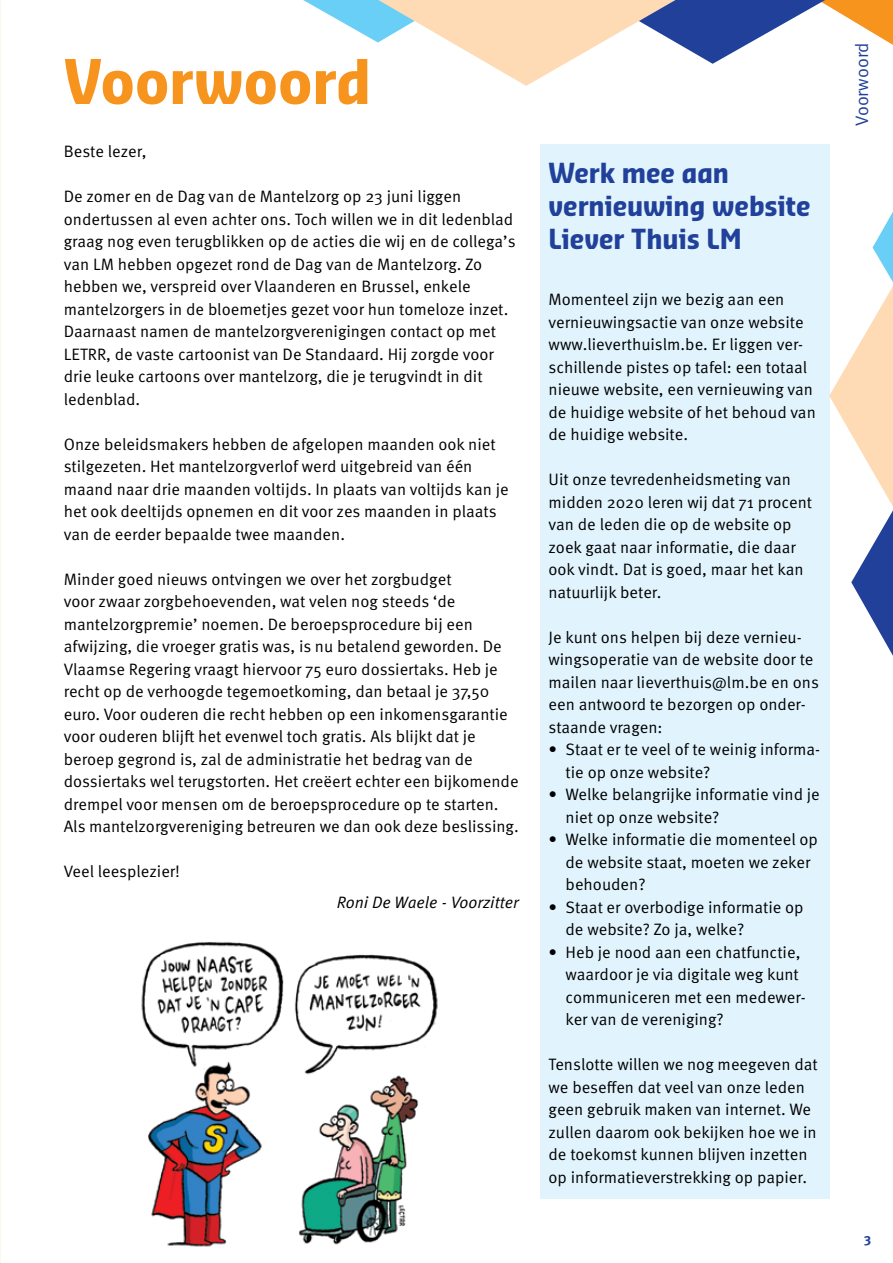
<style>
.page{position:relative;width:893px;height:1263px;background:#fff}
.page>*{position:absolute;margin:0;border:0;box-sizing:border-box;transform-origin:0 0}
.t1{font:700 60px "Sansa Con Pro";color:#f7941e}
.t2{font:700 27px/33px "Sansa Con Pro";color:#21409a}
.t3{font:18px "Meta Pro Norm";color:#21409a}
.t4{font:16.5px/22.5px "Meta Pro Norm";color:#000}
.t5{font:16.5px "Meta Pro Norm Ita";color:#000}
.t6{font:700 13.5px "Meta Pro";color:#21409a}
</style>
<div class="page">
<img style="left:141px;top:942px;width:297px;height:305px">
<div style="left:540px;top:145px;width:289px;height:1054px;background:#e1f4fd"></div>
<svg style="left:303px;top:0;width:590px;height:86px"></svg>
<svg style="left:829px;top:212px;width:64px;height:444px"></svg>
<h1 class="t1" style="left:64px;top:40px;width:309px">Voorwoord</h1>
<p class="t4" style="left:64px;top:139px;width:84px">Beste lezer,</p>
<p class="t4" style="left:64px;top:184px;width:453px">De zomer en de Dag van de Mantelzorg op 23 juni liggen ondertussen al even achter ons. Toch willen we in dit ledenblad graag nog even terugblikken op de acties die wij en de collega’s van LM hebben opgezet rond de Dag van de Mantelzorg. Zo hebben we, verspreid over Vlaanderen en Brussel, enkele mantelzorgers in de bloemetjes gezet voor hun tomeloze inzet.<br>Daarnaast namen de mantelzorgverenigingen contact op met LETRR, de vaste cartoonist van De Standaard. Hij zorgde voor drie leuke cartoons over mantelzorg, die je terugvindt in dit ledenblad.</p>
<p class="t4" style="left:64px;top:432px;width:446px">Onze beleidsmakers hebben de afgelopen maanden ook niet stilgezeten. Het mantelzorgverlof werd uitgebreid van één maand naar drie maanden voltijds. In plaats van voltijds kan je het ook deeltijds opnemen en dit voor zes maanden in plaats van de eerder bepaalde twee maanden.</p>
<p class="t4" style="left:64px;top:567px;width:456px">Minder goed nieuws ontvingen we over het zorgbudget<br>voor zwaar zorgbehoevenden, wat velen nog steeds ‘de mantelzorgpremie’ noemen. De beroepsprocedure bij een afwijzing, die vroeger gratis was, is nu betalend geworden. De Vlaamse Regering vraagt hiervoor 75 euro dossiertaks. Heb je recht op de verhoogde tegemoetkoming, dan betaal je 37,50 euro. Voor ouderen die recht hebben op een inkomensgarantie voor ouderen blijft het evenwel toch gratis. Als blijkt dat je beroep gegrond is, zal de administratie het bedrag van de dossiertaks wel terugstorten. Het creëert echter een bijkomende drempel voor mensen om de beroepsprocedure op te starten.<br>Als mantelzorgvereniging betreuren we dan ook deze beslissing.</p>
<p class="t4" style="left:64px;top:859px;width:118px">Veel leesplezier!</p>
<p class="t5" style="left:337px;top:890px;width:184px">Roni De Waele - Voorzitter</p>
<h2 class="t2" style="left:549px;top:156px;width:264px">Werk mee aan vernieuwing website<br>Liever Thuis LM</h2>
<p class="t4" style="left:549px;top:287px;width:269px">Momenteel zijn we bezig aan een vernieuwingsactie van onze website www.lieverthuislm.be. Er liggen ver&shy;schillende pistes op tafel: een totaal nieuwe website, een vernieuwing van de huidige website of het behoud van de huidige website.</p>
<p class="t4" style="left:549px;top:467px;width:265px">Uit onze tevredenheidsmeting van midden 2020 leren wij dat 71 procent van de leden die op de website op zoek gaat naar informatie, die daar ook vindt. Dat is goed, maar het kan natuurlijk beter.</p>
<p class="t4" style="left:549px;top:625px;width:272px">Je kunt ons helpen bij deze vernieu&shy;wingsoperatie van de website door te mailen naar lieverthuis@lm.be en ons een antwoord te bezorgen op onder&shy;staande vragen:</p>
<p class="t4" style="left:566px;top:737px;width:256px;text-indent:-17px">• Staat er te veel of te weinig informa&shy;tie op onze website?</p>
<p class="t4" style="left:566px;top:782px;width:256px;text-indent:-17px">• Welke belangrijke informatie vind je niet op onze website?</p>
<p class="t4" style="left:566px;top:827px;width:254px;text-indent:-17px">• Welke informatie die momenteel op de website staat, moeten we zeker behouden?</p>
<p class="t4" style="left:566px;top:895px;width:240px;text-indent:-17px">• Staat er overbodige informatie op de website? Zo ja, welke?</p>
<p class="t4" style="left:566px;top:940px;width:242px;text-indent:-17px">• Heb je nood aan een chatfunctie, waardoor je via digitale weg kunt communiceren met een medewer&shy;ker van de vereniging?</p>
<p class="t4" style="left:549px;top:1052px;width:271px">Tenslotte willen we nog meegeven dat we beseffen dat veel van onze leden geen gebruik maken van internet. We zullen daarom ook bekijken hoe we in de toekomst kunnen blijven inzetten op informatieverstrekking op papier.</p>
<p class="t3" style="left:848px;top:126px;width:85px;rotate:-90deg">Voorwoord</p>
<p class="t6" style="left:864px;top:1228px;width:9px">3</p>
</div>
